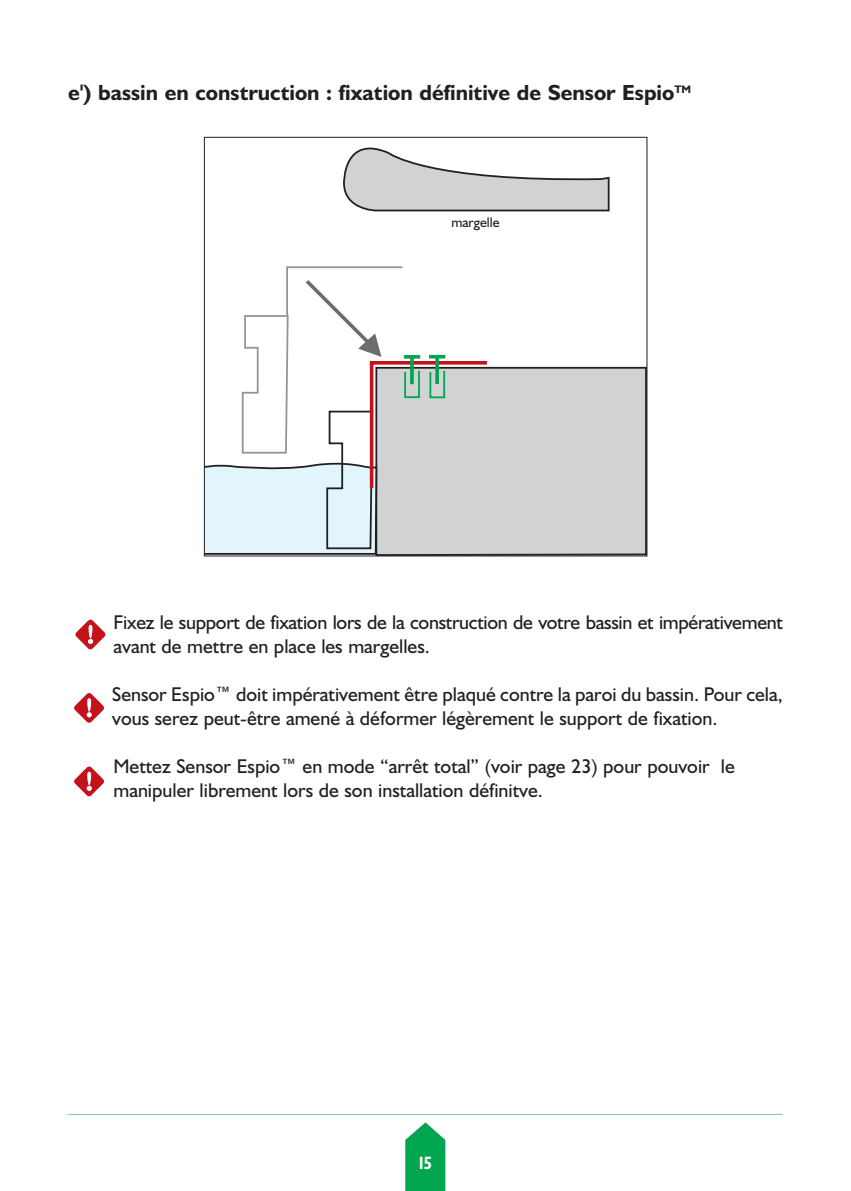
<style>
.page{position:relative;width:851px;height:1191px;background:#fff}
.page>*{position:absolute;margin:0;border:0;box-sizing:border-box;transform-origin:0 0}
.t1{font:700 22px "Humanist 521 BT";color:#231f20}
.t2{font:20px/24px "Humanist 521 BT";color:#231f20}
.t3{font:700 condensed 18px "Humanist 521 BT";color:#fff}
.t4{font:14px "Humanist 521 BT";color:#231f20}
</style>
<div class="page">
<svg style="left:405px;top:1122px;width:40px;height:69px;background:#23b167"></svg>
<hr style="left:68px;top:1114px;width:714px;height:1px;background:#80ca9c">
<svg style="left:75px;top:619px;width:31px;height:31px"></svg>
<svg style="left:343px;top:147px;width:267px;height:65px"></svg>
<div style="left:490px;top:366px;width:155px;height:188px;background:#d1d2d4"></div>
<svg style="left:206px;top:266px;width:284px;height:288px"></svg>
<svg style="left:74px;top:693px;width:31px;height:30px"></svg>
<svg style="left:74px;top:766px;width:31px;height:31px"></svg>
<p class="t1" style="left:68px;top:85px;width:624px">e') bassin en construction : fixation définitive de Sensor Espio<sup>TM</sup></p>
<p class="t4" style="left:451px;top:217px;width:50px">margelle</p>
<p class="t2" style="left:113px;top:613px;width:671px">Fixez le support de fixation lors de la construction de votre bassin et impérativement avant de mettre en place les margelles.</p>
<p class="t2" style="left:112px;top:685px;width:672px">Sensor Espio™ doit impérativement être plaqué contre la paroi du bassin. Pour cela, vous serez peut-être amené à déformer légèrement le support de fixation.</p>
<p class="t2" style="left:113px;top:757px;width:622px">Mettez Sensor Espio™ en mode “arrêt total” (voir page 23) pour pouvoir le manipuler librement lors de son installation définitve.</p>
<p class="t3" style="left:419px;top:1157px;width:15px">15</p>
</div>
